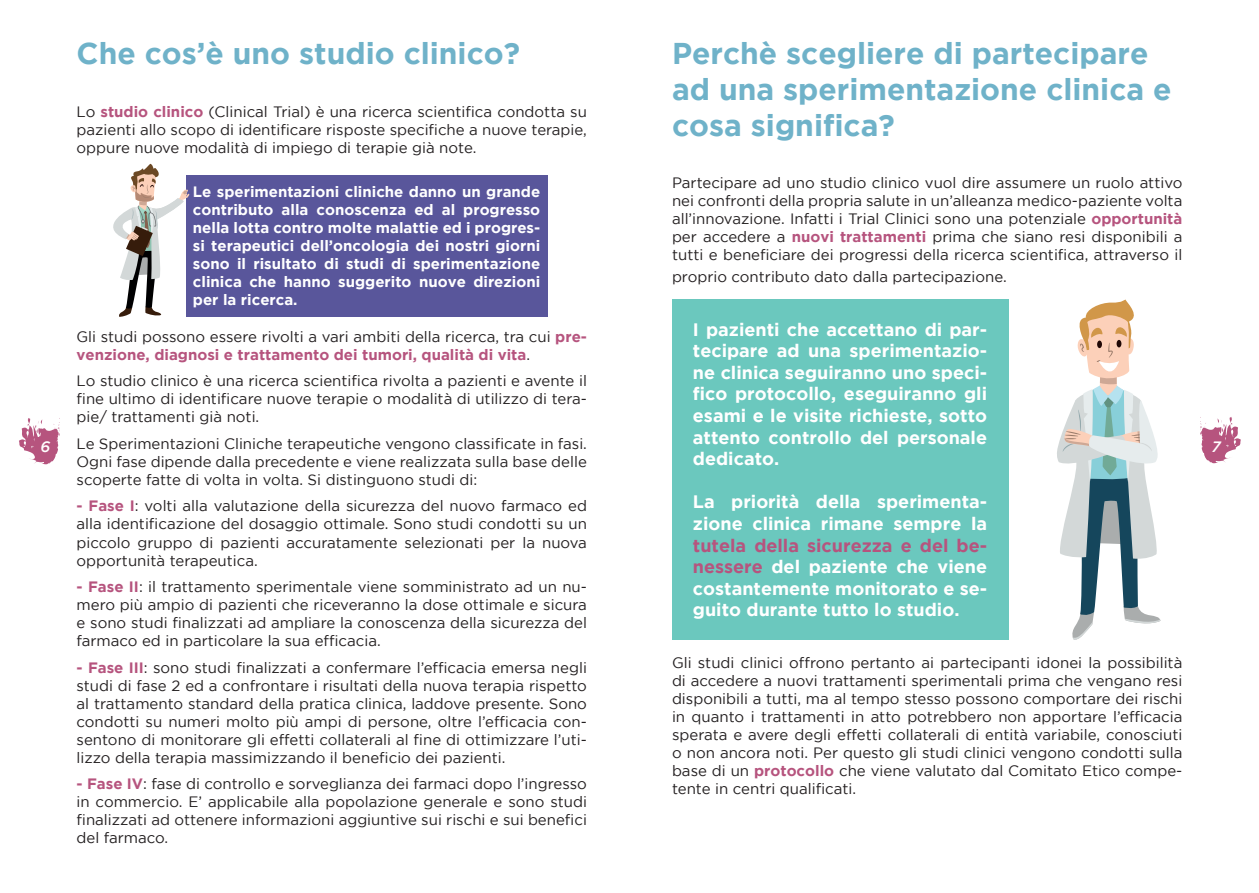
<style>
.page{position:relative;width:1259px;height:893px;background:#fff}
.page>*{position:absolute;margin:0;border:0;box-sizing:border-box;transform-origin:0 0}
.t1{font:700 30px/36px "Gotham";color:#6fb2c9}
.t2{font:700 18px/21.6px "Gotham";color:#fff;text-align:justify}
.t3{font:15px/18px "Gotham";color:#231f20;text-align:justify}
.t4{font:700 15px/18px "Gotham";color:#fff;text-align:justify}
.t5{font:italic 500 15px "Gotham";color:#fff}
.s1{font-weight:700;color:#b6547e}
.s2{color:#b6547e}
</style>
<div class="page">
<svg style="left:19px;top:418px;width:41px;height:46px"></svg>
<svg style="left:1200px;top:417px;width:41px;height:46px"></svg>
<div style="left:186px;top:175px;width:361px;height:142px;background:#59569b"></div>
<svg style="left:113px;top:164px;width:76px;height:153px"></svg>
<div style="left:672px;top:299px;width:336px;height:341px;background:#6bc8be"></div>
<svg style="left:1057px;top:299px;width:103px;height:341px"></svg>
<h1 class="t1" style="left:77px;top:35px;width:445px">Che cos’è uno studio clinico?</h1>
<p class="t3" style="left:77px;top:103px;width:512px">Lo <span class="s1">studio clinico</span> (Clinical Trial) è una ricerca scientifica condotta su pazienti allo scopo di identificare risposte specifiche a nuove terapie, oppure nuove modalità di impiego di terapie già note.</p>
<p class="t4" style="left:193px;top:182px;width:349px">Le sperimentazioni cliniche danno un grande contributo alla conoscenza ed al progresso nella lotta contro molte malattie ed i progres&shy;si terapeutici dell’oncologia dei nostri giorni sono il risultato di studi di sperimentazione clinica che hanno suggerito nuove direzioni per la ricerca.</p>
<h1 class="t1" style="left:672px;top:35px;width:501px">Perchè scegliere di partecipare ad una sperimentazione clinica e cosa significa?</h1>
<p class="t3" style="left:672px;top:174px;width:512px">Partecipare ad uno studio clinico vuol dire assumere un ruolo attivo nei confronti della propria salute in un’alleanza medico-paziente volta all’innovazione. Infatti i Trial Clinici sono una potenziale <span class="s1">opportunità </span>per accedere a <span class="s1">nuovi trattamenti</span> prima che siano resi disponibili a tutti e beneficiare dei progressi della ricerca scientifica, attraverso il</p>
<p class="t3" style="left:672px;top:267px;width:336px">proprio contributo dato dalla partecipazione.</p>
<p class="t2" style="left:693px;top:318px;width:296px">I pazienti che accettano di par&shy;tecipare ad una sperimentazio&shy;ne clinica seguiranno uno speci&shy;fico protocollo, eseguiranno gli esami e le visite richieste, sotto attento controllo del personale dedicato.</p>
<p class="t2" style="left:693px;top:491px;width:296px">La priorità della sperimenta&shy;zione clinica rimane sempre la</p>
<p class="t2" style="left:693px;top:534px;width:296px"><span class="s2">tutela della sicurezza e del be&shy;nessere</span> del paziente che viene costantemente monitorato e se&shy;guito durante tutto lo studio.</p>
<p class="t3" style="left:77px;top:327px;width:512px">Gli studi possono essere rivolti a vari ambiti della ricerca, tra cui <span class="s1">pre&shy;venzione, diagnosi e trattamento dei tumori, qualità di vita</span>.</p>
<p class="t3" style="left:77px;top:372px;width:512px">Lo studio clinico è una ricerca scientifica rivolta a pazienti e avente il fine ultimo di identificare nuove terapie o modalità di utilizzo di tera&shy;pie/ trattamenti già noti.</p>
<p class="t3" style="left:77px;top:434px;width:512px">Le Sperimentazioni Cliniche terapeutiche vengono classificate in fasi.<br>Ogni fase dipende dalla precedente e viene realizzata sulla base delle scoperte fatte di volta in volta. Si distinguono studi di:</p>
<p class="t3" style="left:77px;top:497px;width:512px"><span class="s1">- Fase I</span>: volti alla valutazione della sicurezza del nuovo farmaco ed alla identificazione del dosaggio ottimale. Sono studi condotti su un piccolo gruppo di pazienti accuratamente selezionati per la nuova opportunità terapeutica.</p>
<p class="t3" style="left:77px;top:577px;width:512px"><span class="s1">- Fase II</span>: il trattamento sperimentale viene somministrato ad un nu&shy;mero più ampio di pazienti che riceveranno la dose ottimale e sicura e sono studi finalizzati ad ampliare la conoscenza della sicurezza del farmaco ed in particolare la sua efficacia.</p>
<p class="t3" style="left:77px;top:658px;width:512px"><span class="s1">- Fase III</span>: sono studi finalizzati a confermare l’efficacia emersa negli studi di fase 2 ed a confrontare i risultati della nuova terapia rispetto al trattamento standard della pratica clinica, laddove presente. Sono condotti su numeri molto più ampi di persone, oltre l’efficacia con&shy;sentono di monitorare gli effetti collaterali al fine di ottimizzare l’uti&shy;lizzo della terapia massimizzando il beneficio dei pazienti.</p>
<p class="t3" style="left:77px;top:774px;width:512px"><span class="s1">- Fase IV</span>: fase di controllo e sorveglianza dei farmaci dopo l’ingresso in commercio. E’ applicabile alla popolazione generale e sono studi finalizzati ad ottenere informazioni aggiuntive sui rischi e sui benefici del farmaco.</p>
<p class="t5" style="left:40px;top:438px;width:11px">6</p>
<p class="t5" style="left:1211px;top:438px;width:10px">7</p>
<p class="t3" style="left:672px;top:654px;width:512px">Gli studi clinici offrono pertanto ai partecipanti idonei la possibilità di accedere a nuovi trattamenti sperimentali prima che vengano resi disponibili a tutti, ma al tempo stesso possono comportare dei rischi in quanto i trattamenti in atto potrebbero non apportare l’efficacia sperata e avere degli effetti collaterali di entità variabile, conosciuti o non ancora noti. Per questo gli studi clinici vengono condotti sulla base di un <span class="s1">protocollo</span> che viene valutato dal Comitato Etico compe&shy;tente in centri qualificati.</p>
</div>
